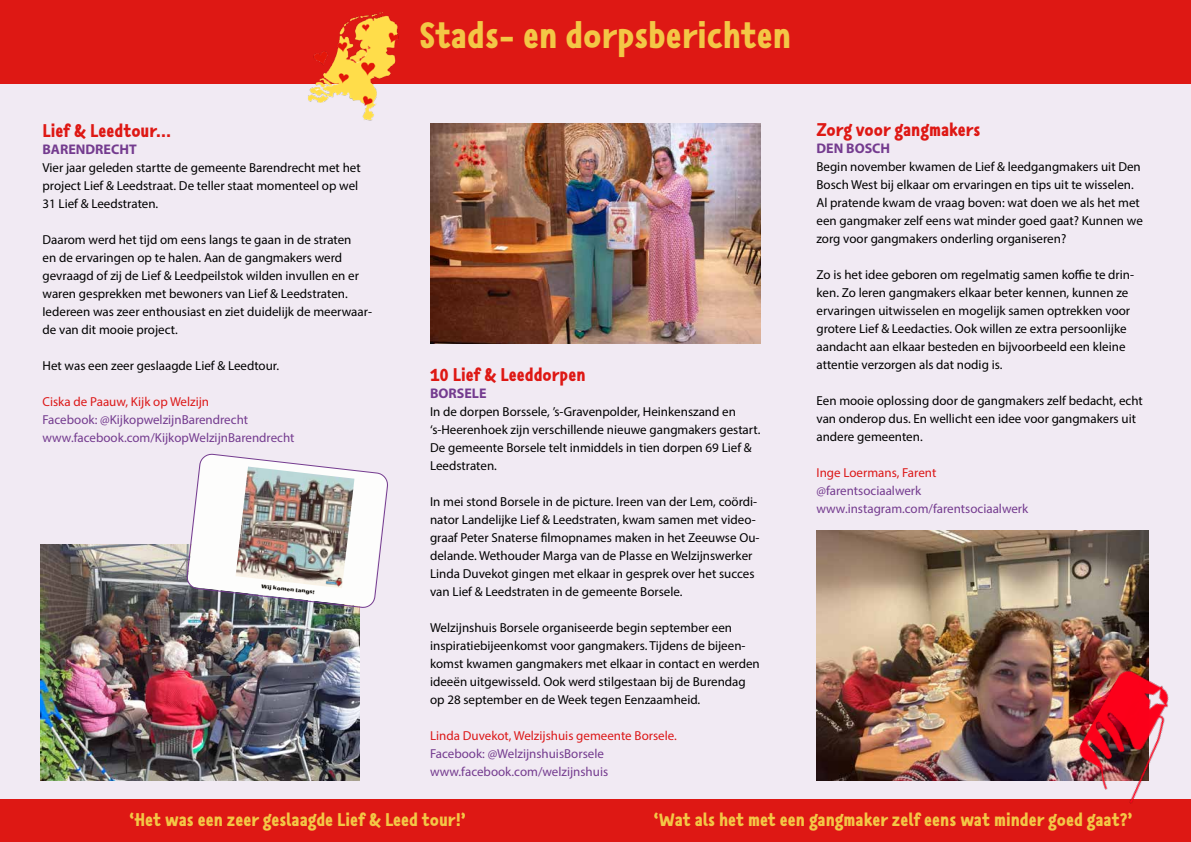
<style>
.page{position:relative;width:1191px;height:842px;background:#fff}
.page>*{position:absolute;margin:0;border:0;box-sizing:border-box;transform-origin:0 0}
.t1{font:900 36px "Tilburgs Ans";color:#f3c746}
.t2{font:900 18px "Tilburgs Ans";color:#f3c746}
.t3{font:900 18px "Tilburgs Ans";color:#de1814}
.t4{font:700 14px "Myriad Pro";color:#743b8f}
.t5{font:13px/18px "Myriad Pro";color:#000}
.t6{font:13px/18px "Myriad Pro";color:#743b8f}
.t7{font:13px "Myriad Pro";color:#dc1818}
.t8{font:5.2px "Oilvare Base";color:#16130e}
</style>
<div class="page">
<div style="left:596px;top:1px;width:595px;height:841px;background:#f1eaf3"></div>
<div style="left:0;top:84px;width:595px;height:715px;background:#f1eaf3"></div>
<div style="left:0;top:0;width:1190px;height:83px;background:#de1814"></div>
<div style="left:0;top:799px;width:1191px;height:43px;background:#de1814"></div>
<img style="left:287px;top:12px;width:131px;height:109px">
<img style="left:40px;top:545px;width:320px;height:235px">
<img style="left:186px;top:454px;width:202px;height:154px">
<img style="left:430px;top:123px;width:331px;height:221px">
<img style="left:816px;top:531px;width:332px;height:249px">
<img style="left:1034px;top:639px;width:135px;height:165px">
<h2 class="t3" style="left:43px;top:117px;width:130px">Lief &amp; Leedtour…</h2>
<p class="t4" style="left:43px;top:140px;width:96px">BARENDRECHT</p>
<p class="t5" style="left:43px;top:158px;width:320px">Vier jaar geleden startte de gemeente Barendrecht met het project Lief &amp; Leedstraat. De teller staat momenteel op wel<br>31 Lief &amp; Leedstraten.</p>
<p class="t5" style="left:43px;top:230px;width:331px">Daarom werd het tijd om eens langs te gaan in de straten<br>en de ervaringen op te halen. Aan de gangmakers werd gevraagd of zij de Lief &amp; Leedpeilstok wilden invullen en er waren gesprekken met bewoners van Lief &amp; Leedstraten.<br>Iedereen was zeer enthousiast en ziet duidelijk de meerwaar&shy;de van dit mooie project.</p>
<p class="t5" style="left:43px;top:356px;width:238px">Het was een zeer geslaagde Lief &amp; Leedtour.</p>
<p class="t7" style="left:43px;top:393px;width:168px">Ciska de Paauw, Kijk op Welzijn</p>
<p class="t6" style="left:43px;top:410px;width:253px">Facebook: @KijkopwelzijnBarendrecht www.facebook.com/KijkopWelzijnBarendrecht</p>
<p class="t8" style="left:262px;top:582px;width:55px;rotate:6deg">Wij komen langs!</p>
<h1 class="t1" style="left:419px;top:9px;width:373px">Stads- en dorpsberichten</h1>
<h2 class="t3" style="left:430px;top:362px;width:157px">10 Lief &amp; Leeddorpen</h2>
<p class="t4" style="left:430px;top:384px;width:58px">BORSELE</p>
<p class="t5" style="left:430px;top:402px;width:332px">In de dorpen Borssele, ’s-Gravenpolder, Heinkenszand en ‘s-Heerenhoek zijn verschillende nieuwe gangmakers gestart.<br>De gemeente Borsele telt inmiddels in tien dorpen 69 Lief &amp; Leedstraten.</p>
<p class="t5" style="left:430px;top:493px;width:331px">In mei stond Borsele in de picture. Ireen van der Lem, coördi&shy;nator Landelijke Lief &amp; Leedstraten, kwam samen met video&shy;graaf Peter Snaterse filmopnames maken in het Zeeuwse Ou&shy;delande. Wethouder Marga van de Plasse en Welzijnswerker Linda Duvekot gingen met elkaar in gesprek over het succes van Lief &amp; Leedstraten in de gemeente Borsele.</p>
<p class="t5" style="left:430px;top:619px;width:331px">Welzijnshuis Borsele organiseerde begin september een inspiratiebijeenkomst voor gangmakers. Tijdens de bijeen&shy;komst kwamen gangmakers met elkaar in contact en werden ideeën uitgewisseld. Ook werd stilgestaan bij de Burendag op 28 september en de Week tegen Eenzaamheid.</p>
<p class="t7" style="left:430px;top:728px;width:248px">Linda Duvekot, Welzijshuis gemeente Borsele.</p>
<p class="t6" style="left:430px;top:745px;width:180px">Facebook: @WelzijnshuisBorsele www.facebook.com/welzijnshuis</p>
<h2 class="t3" style="left:816px;top:117px;width:165px">Zorg voor gangmakers</h2>
<p class="t4" style="left:816px;top:139px;width:75px">DEN BOSCH</p>
<p class="t5" style="left:816px;top:157px;width:328px">Begin november kwamen de Lief &amp; leedgangmakers uit Den Bosch West bij elkaar om ervaringen en tips uit te wisselen.<br>Al pratende kwam de vraag boven: wat doen we als het met een gangmaker zelf eens wat minder goed gaat? Kunnen we zorg voor gangmakers onderling organiseren?</p>
<p class="t5" style="left:816px;top:265px;width:319px">Zo is het idee geboren om regelmatig samen koffie te drin&shy;ken. Zo leren gangmakers elkaar beter kennen, kunnen ze ervaringen uitwisselen en mogelijk samen optrekken voor grotere Lief &amp; Leedacties. Ook willen ze extra persoonlijke aandacht aan elkaar besteden en bijvoorbeeld een kleine attentie verzorgen als dat nodig is.</p>
<p class="t5" style="left:816px;top:391px;width:328px">Een mooie oplossing door de gangmakers zelf bedacht, echt van onderop dus. En wellicht een idee voor gangmakers uit andere gemeenten.</p>
<p class="t7" style="left:816px;top:465px;width:121px">Inge Loermans, Farent</p>
<p class="t6" style="left:816px;top:481px;width:213px">@farentsociaalwerk www.instagram.com/farentsociaalwerk</p>
<h2 class="t2" style="left:129px;top:806px;width:338px">‘Het was een zeer geslaagde Lief &amp; Leed tour!’</h2>
<h2 class="t2" style="left:654px;top:806px;width:480px">‘Wat als het met een gangmaker zelf eens wat minder goed gaat?’</h2>
</div>
